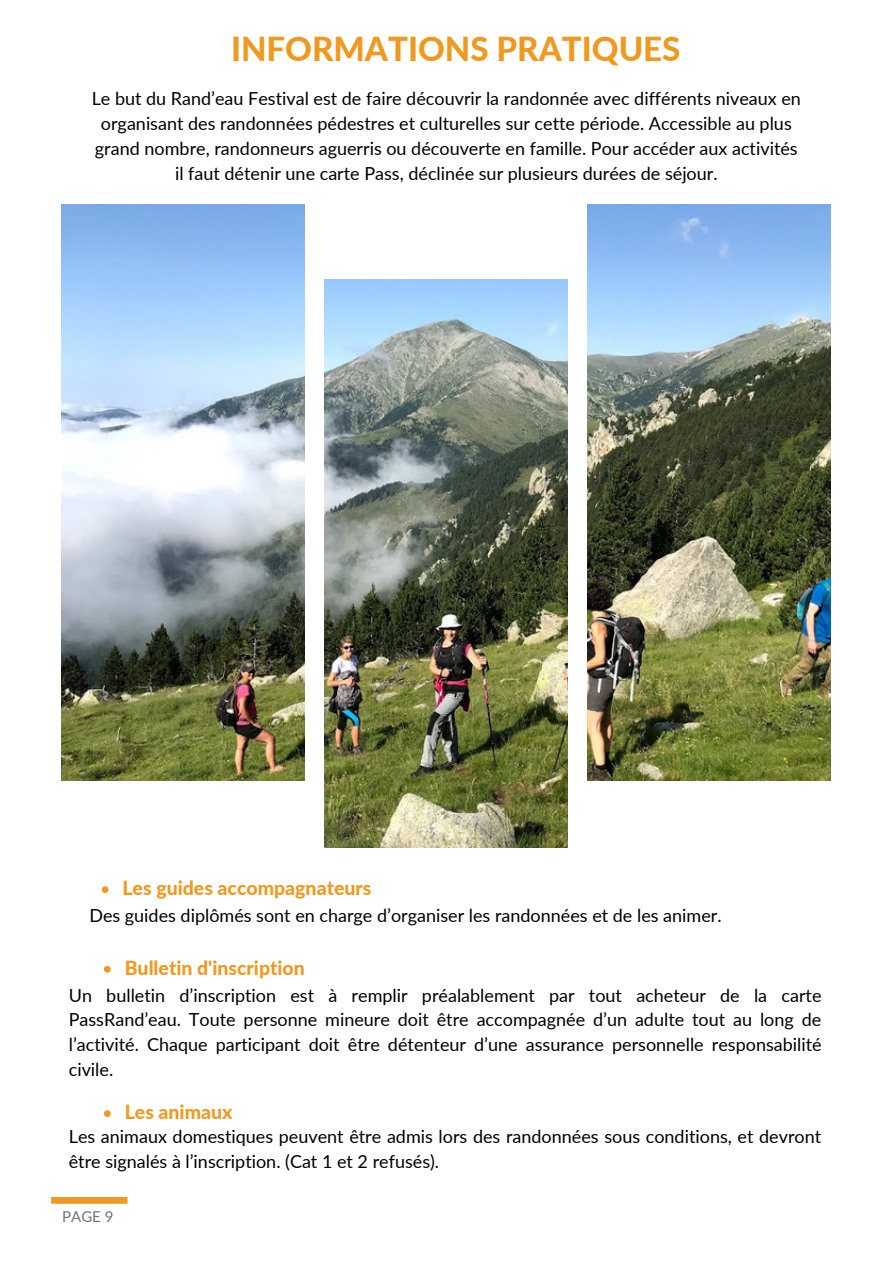
<style>
.page{position:relative;width:893px;height:1264px;background:#fff}
.page>*{position:absolute;margin:0;border:0;box-sizing:border-box;transform-origin:0 0}
.t1{font:800 33px "Lato";color:#f09920}
.t2{font:800 19.5px "Lato";color:#f09920}
.t3{font:18px/24.8px "Lato";color:#000;text-align:center}
.t4{font:15px "Lato";color:#737373}
</style>
<div class="page">
<img style="left:587px;top:205px;width:243px;height:575px">
<img style="left:62px;top:205px;width:242px;height:575px">
<img style="left:324px;top:279px;width:243px;height:568px">
<div style="left:51px;top:1196px;width:76px;height:7px;background:#f09920"></div>
<svg style="left:102px;top:886px;width:6px;height:7px"></svg>
<svg style="left:104px;top:965px;width:7px;height:7px"></svg>
<svg style="left:104px;top:1110px;width:7px;height:6px"></svg>
<h1 class="t1" style="left:231px;top:28px;width:451px">INFORMATIONS PRATIQUES</h1>
<p class="t3" style="left:92px;top:86px;width:710px">Le but du Rand’eau Festival est de faire découvrir la randonnée avec différents niveaux en organisant des randonnées pédestres et culturelles sur cette période. Accessible au plus grand nombre, randonneurs aguerris ou découverte en famille. Pour accéder aux activités il faut détenir une carte Pass, déclinée sur plusieurs durées de séjour.</p>
<p class="t2" style="left:122px;top:876px;width:250px">Les guides accompagnateurs</p>
<p class="t3" style="left:89px;top:903px;width:633px">Des guides diplômés sont en charge d’organiser les randonnées et de les animer.</p>
<p class="t2" style="left:125px;top:955px;width:182px">Bulletin d'inscription</p>
<p class="t3" style="left:69px;top:982px;width:754px;text-align:justify">Un bulletin d’inscription est à remplir préalablement par tout acheteur de la carte PassRand’eau. Toute personne mineure doit être accompagnée d’un adulte tout au long de l’activité. Chaque participant doit être détenteur d’une assurance personnelle responsabilité civile.</p>
<p class="t2" style="left:125px;top:1099px;width:109px">Les animaux</p>
<p class="t3" style="left:69px;top:1124px;width:754px;text-align:left">Les animaux domestiques peuvent être admis lors des randonnées sous conditions, et devront être signalés à l’inscription. (Cat 1 et 2 refusés).</p>
<p class="t4" style="left:62px;top:1207px;width:53px">PAGE 9</p>
</div>
